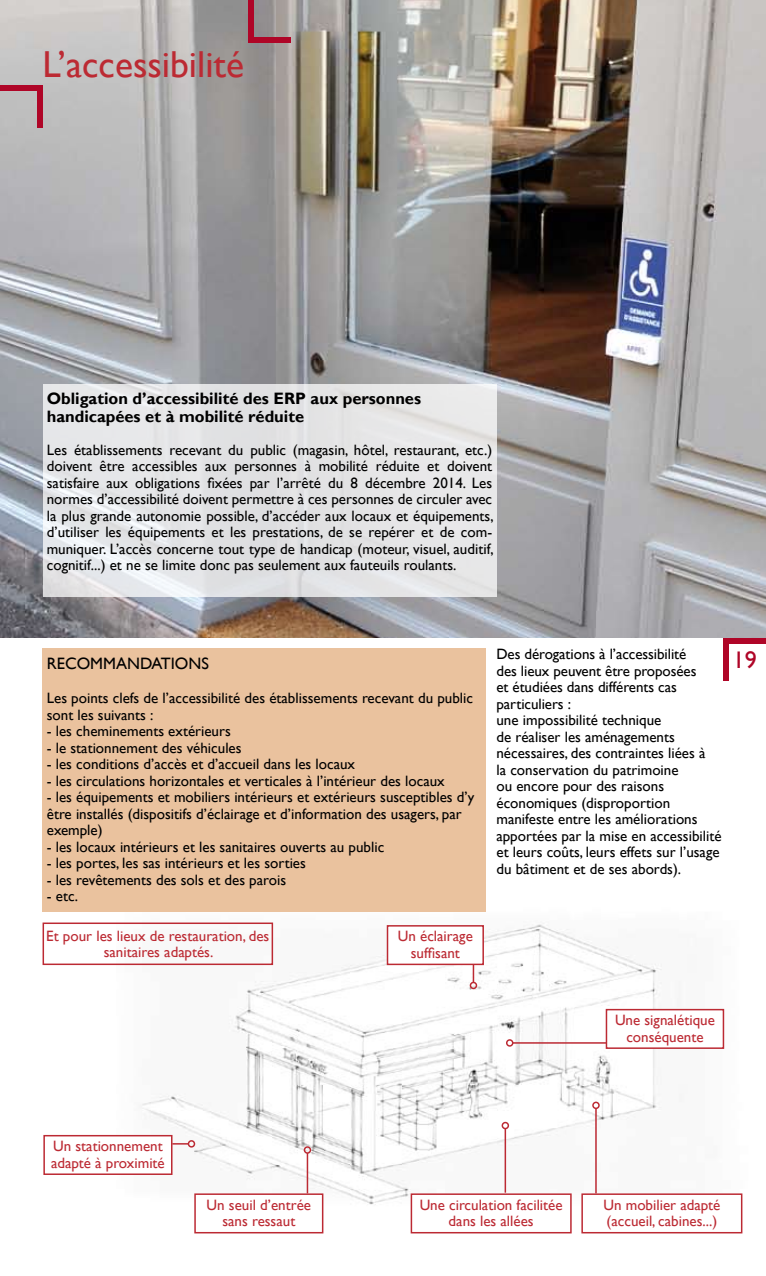
<style>
.page{position:relative;width:766px;height:1276px;background:#fff}
.page>*{position:absolute;margin:0;border:0;box-sizing:border-box;transform-origin:0 0}
.t1{font:37.5px "Gill Sans";color:#bc2a33}
.t2{font:24px "Gill Sans";color:#af0527}
.t3{font:700 16.5px/18px "Gill Sans";color:#000}
.t4{font:16.5px "Gill Sans";color:#000}
.t5{font:15px/16.5px "Gill Sans";color:#000}
.t6{font:15px/16.5px "Gill Sans";color:#bc2a33;text-align:center}
</style>
<div class="page">
<div style="left:723px;top:638px;width:5px;height:42px;background:#af0527"></div>
<div style="left:723px;top:638px;width:42px;height:5px;background:#af0527"></div>
<img style="left:73px;top:903px;width:670px;height:312px">
<img style="left:0;top:0;width:765px;height:638px">
<div style="left:43px;top:384px;width:453px;height:212px;background:#e5e5e7"></div>
<div style="left:44px;top:1135px;width:128px;height:39px;background:#fff"></div>
<div style="left:43px;top:1135px;width:129px;height:40px;border:2px solid #bc2a33"></div>
<div style="left:43px;top:922px;width:230px;height:43px;border:2px solid #bc2a33"></div>
<hr style="left:504px;top:1128px;width:2px;height:64px;background:#bc2a33">
<div style="left:501px;top:1121px;width:8px;height:8px;border:2px solid #bc2a33;border-radius:50%"></div>
<hr style="left:595px;top:1108px;width:1px;height:85px;background:#bc2a33">
<div style="left:592px;top:1101px;width:7px;height:8px;border:2px solid #bc2a33;border-radius:50%"></div>
<hr style="left:306px;top:1153px;width:2px;height:40px;background:#bc2a33">
<div style="left:303px;top:1146px;width:8px;height:7px;border:2px solid #bc2a33;border-radius:50%"></div>
<div style="left:43px;top:648px;width:442px;height:264px;background:#eac29e"></div>
<svg style="left:172px;top:1143px;width:16px;height:1px"></svg>
<div style="left:188px;top:1140px;width:7px;height:7px;border:2px solid #bc2a33;border-radius:50%"></div>
<div style="left:195px;top:1194px;width:127px;height:38px;background:#fff"></div>
<div style="left:194px;top:1193px;width:129px;height:40px;border:2px solid #bc2a33"></div>
<div style="left:411px;top:1194px;width:159px;height:38px;background:#fff"></div>
<div style="left:410px;top:1193px;width:161px;height:40px;border:2px solid #bc2a33"></div>
<div style="left:582px;top:1194px;width:159px;height:38px;background:#fff"></div>
<div style="left:581px;top:1193px;width:161px;height:40px;border:2px solid #bc2a33"></div>
<div style="left:606px;top:1009px;width:117px;height:39px;background:#fff"></div>
<div style="left:605px;top:1009px;width:119px;height:40px;border:2px solid #bc2a33"></div>
<hr style="left:512px;top:1042px;width:93px;height:1px;background:#bc2a33">
<div style="left:506px;top:1039px;width:7px;height:7px;border:2px solid #bc2a33;border-radius:50%"></div>
<div style="left:387px;top:926px;width:96px;height:38px;background:#fff"></div>
<div style="left:386px;top:925px;width:98px;height:40px;border:2px solid #bc2a33"></div>
<svg style="left:472px;top:965px;width:2px;height:16px"></svg>
<div style="left:469px;top:981px;width:8px;height:8px;border:2px solid #bc2a33;border-radius:50%"></div>
<div style="left:248px;top:0;width:5px;height:43px;background:#af0527"></div>
<div style="left:248px;top:37px;width:43px;height:6px;background:#af0527"></div>
<div style="left:0;top:85px;width:43px;height:5px;background:#af0527"></div>
<div style="left:37px;top:85px;width:6px;height:43px;background:#af0527"></div>
<h1 class="t1" style="left:43px;top:42px;width:203px">L’accessibilité</h1>
<p class="t3" style="left:47px;top:390px;width:376px">Obligation d’accessibilité des ERP aux personnes handicapées et à mobilité réduite</p>
<p class="t5" style="left:47px;top:442px;width:448px;text-align:justify">Les établissements recevant du public (magasin, hôtel, restaurant, etc.) doivent être accessibles aux personnes à mobilité réduite et doivent satisfaire aux obligations fixées par l’arrêté du 8 décembre 2014. Les normes d’accessibilité doivent permettre à ces personnes de circuler avec la plus grande autonomie possible, d’accéder aux locaux et équipements, d’utiliser les équipements et les prestations, de se repérer et de com&shy;muniquer. L’accès concerne tout type de handicap (moteur, visuel, auditif, cognitif...) et ne se limite donc pas seulement aux fauteuils roulants.</p>
<p class="t4" style="left:47px;top:653px;width:164px">RECOMMANDATIONS</p>
<p class="t5" style="left:47px;top:690px;width:427px">Les points clefs de l’accessibilité des établissements recevant du public sont les suivants :</p>
<p class="t5" style="left:47px;top:723px;width:185px">- les cheminements extérieurs</p>
<p class="t5" style="left:47px;top:739px;width:196px">- le stationnement des véhicules</p>
<p class="t5" style="left:47px;top:756px;width:310px">- les conditions d’accès et d’accueil dans les locaux</p>
<p class="t5" style="left:47px;top:772px;width:399px">- les circulations horizontales et verticales à l’intérieur des locaux</p>
<p class="t5" style="left:47px;top:789px;width:429px">- les équipements et mobiliers intérieurs et extérieurs susceptibles d’y être installés (dispositifs d’éclairage et d’information des usagers, par exemple)</p>
<p class="t5" style="left:47px;top:838px;width:339px">- les locaux intérieurs et les sanitaires ouverts au public</p>
<p class="t5" style="left:47px;top:855px;width:260px">- les portes, les sas intérieurs et les sorties</p>
<p class="t5" style="left:47px;top:871px;width:241px">- les revêtements des sols et des parois</p>
<p class="t5" style="left:47px;top:888px;width:33px">- etc.</p>
<p class="t6" style="left:46px;top:927px;width:224px">Et pour les lieux de restauration, des sanitaires adaptés.</p>
<p class="t6" style="left:398px;top:928px;width:76px">Un éclairage suffisant</p>
<p class="t5" style="left:496px;top:646px;width:226px">Des dérogations à l’accessibilité<br>des lieux peuvent être proposées<br>et étudiées dans différents cas particuliers :<br>une impossibilité technique<br>de réaliser les aménagements nécessaires, des contraintes liées à<br>la conservation du patrimoine<br>ou encore pour des raisons économiques (disproportion manifeste entre les améliorations apportées par la mise en accessibilité et leurs coûts, leurs effets sur l’usage du bâtiment et de ses abords).</p>
<h2 class="t2" style="left:732px;top:645px;width:25px">19</h2>
<p class="t6" style="left:615px;top:1012px;width:101px">Une signalétique conséquente</p>
<p class="t6" style="left:51px;top:1138px;width:115px;text-align:left">Un stationnement adapté à proximité</p>
<p class="t6" style="left:206px;top:1196px;width:106px">Un seuil d’entrée sans ressaut</p>
<p class="t6" style="left:419px;top:1196px;width:144px">Une circulation facilitée dans les allées</p>
<p class="t6" style="left:603px;top:1196px;width:118px;text-align:left">Un mobilier adapté (accueil, cabines...)</p>
</div>
